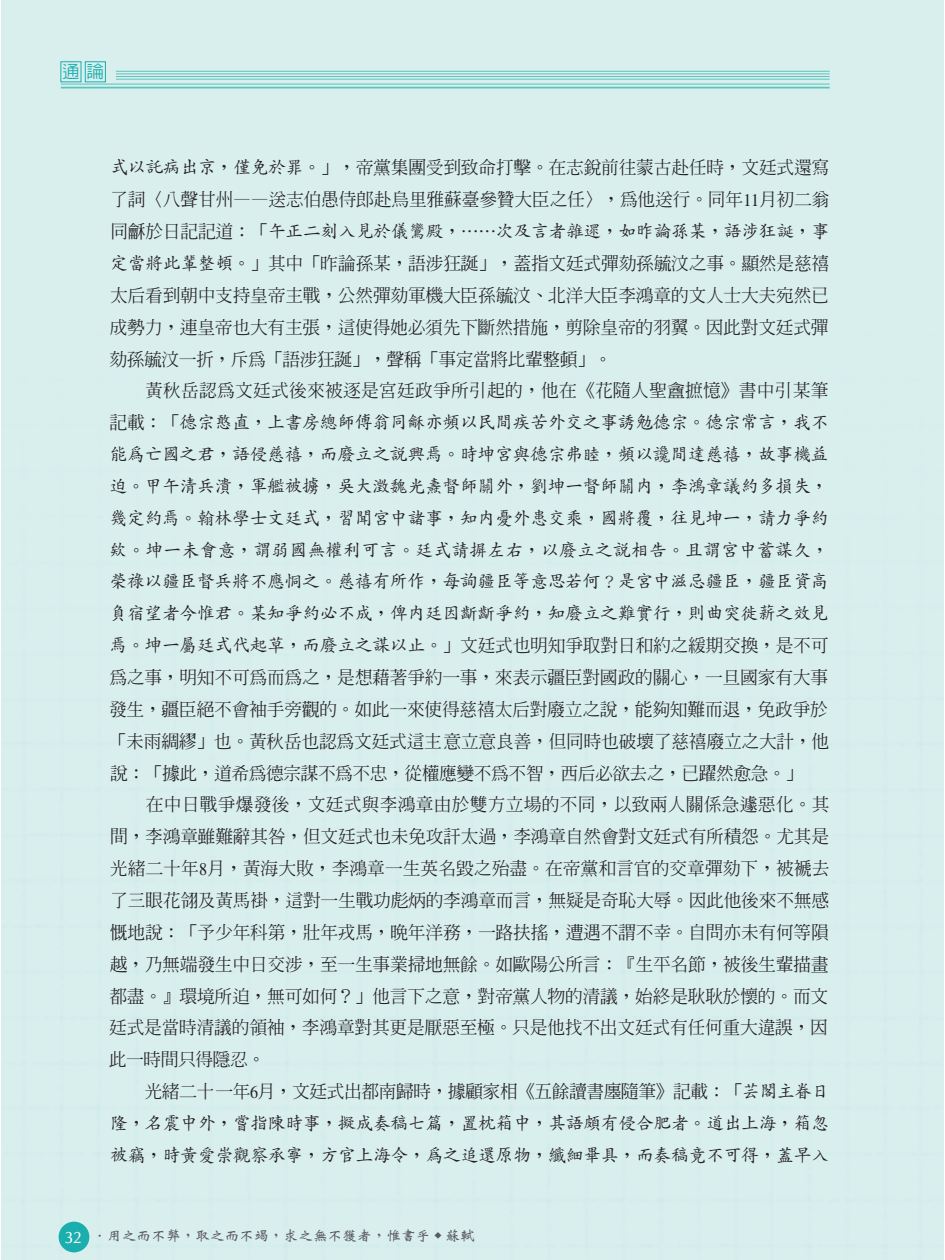
<style>
.page{position:relative;width:945px;height:1260px;background:#fff}
.page>*{position:absolute;margin:0;border:0;box-sizing:border-box;transform-origin:0 0}
.t1{font:17.85px/31.8px "AR Ming B5 Medium E Ten B5 H";letter-spacing:-.02em;color:#231f20;text-align:justify}
.t2{font:17.85px/31.8px "AR Kai B5 Medium E Ten B5 H";letter-spacing:-.02em;color:#231f20;text-align:justify}
.t3{font:17.85px "AR Ming B5 Medium E Ten B5 H";letter-spacing:.01em;color:#231f20}
.t4{font:17.5px "AR Hei B5 Medium E Ten B5 H";color:#1baeae}
.t5{font:14px "AR Wei Bei B5 Bold E Ten B5 H";color:#5a5b5f;scale:1.05 1}
.s1{font-family:"AR Kai B5 Medium E Ten B5 H"}
.s2{font-family:"Times"}
.s3{font-family:"AR Ming B5 Medium E Ten B5 H"}
.s4{font-family:"CG Omega";font-size:16.62px;color:#fff}
</style>
<div class="page">
<div style="left:1px;top:0;width:943px;height:1260px;background:#d9efee"></div>
<svg style="left:60px;top:61px;width:46px;height:21px"></svg>
<hr style="left:61px;top:87px;width:769px;height:1px;background:#5ac4bd">
<hr style="left:61px;top:84px;width:769px;height:1px;background:#5ac4bd">
<hr style="left:116px;top:79px;width:714px;height:1px;background:#5ac4bd">
<hr style="left:116px;top:76px;width:714px;height:1px;background:#5ac4bd">
<hr style="left:116px;top:74px;width:714px;height:1px;background:#5ac4bd">
<hr style="left:116px;top:71px;width:714px;height:1px;background:#5ac4bd">
<p class="t4" style="left:62px;top:65px;width:43px">通論</p>
<p class="t1" style="left:110px;top:154px;width:721px"><span class="s1">式以託病出京，僅免於罪。</span>」，帝黨集團受到致命打擊。在志銳前往蒙古赴任時，文廷式還寫了詞〈八聲甘州——送志伯愚侍郎赴烏里雅蘇臺參贊大臣之任〉，為他送行。同年<span class="s2">11</span>月初二翁</p>
<p class="t2" style="left:110px;top:218px;width:720px"><span class="s3">同龢於日記記道：「</span>午正二刻入見於儀鸞殿，⋯⋯次及言者雜遝，如昨論孫某，語涉狂誕，事</p>
<p class="t1" style="left:110px;top:250px;width:721px"><span class="s1">定當將此輩整頓。</span>」其中「昨論孫某，語涉狂誕」，蓋指文廷式彈劾孫毓汶之事。顯然是慈禧太后看到朝中支持皇帝主戰，公然彈劾軍機大臣孫毓汶、北洋大臣李鴻章的文人士大夫宛然已成勢力，連皇帝也大有主張，這使得她必須先下斷然措施，剪除皇帝的羽翼。因此對文廷式彈劾孫毓汶一折，斥為「語涉狂誕」，聲稱「事定當將比輩整頓」。</p>
<p class="t3" style="left:145px;top:384px;width:685px">黃秋岳認為文廷式後來被逐是宮廷政爭所引起的，他在《花隨人聖盦摭憶》書中引某筆</p>
<p class="t2" style="left:109px;top:409px;width:721px"><span class="s3">記載：「</span>德宗憨直，上書房總師傅翁同龢亦頻以民間疾苦外交之事誘勉德宗。德宗常言，我不能為亡國之君，語侵慈禧，而廢立之說興焉。時坤宮與德宗弗睦，頻以讒間達慈禧，故事機益迫。甲午清兵潰，軍艦被擄，吳大澂魏光燾督師關外，劉坤一督師關內，李鴻章議約多損失，幾定約焉。翰林學士文廷式，習聞宮中諸事，知內憂外患交乘，國將覆，往見坤一，請力爭約欸。坤一未會意，謂弱國無權利可言。廷式請摒左右，以廢立之說相告。且謂宮中蓄謀久，榮祿以疆臣督兵將不應恫之。慈禧有所作，每詢疆臣等意思若何？是宮中滋忌疆臣，疆臣資高負宿望者今惟君。某知爭約必不成，俾內廷因齗齗爭約，知廢立之難實行，則曲突徙薪之效見</p>
<p class="t1" style="left:109px;top:632px;width:722px"><span class="s1">焉。坤一屬廷式代起草，而廢立之謀以止。</span>」文廷式也明知爭取對日和約之緩期交換，是不可為之事，明知不可為而為之，是想藉著爭約一事，來表示疆臣對國政的關心，一旦國家有大事發生，疆臣絕不會袖手旁觀的。如此一來使得慈禧太后對廢立之說，能夠知難而退，免政爭於「未雨綢繆」也。黃秋岳也認為文廷式這主意立意良善，但同時也破壞了慈禧廢立之大計，他說：「據此，道希為德宗謀不為不忠，從權應變不為不智，西后必欲去之，已躍然愈急。」</p>
<p class="t1" style="left:109px;top:791px;width:722px;text-indent:37px">在中日戰爭爆發後，文廷式與李鴻章由於雙方立場的不同，以致兩人關係急遽惡化。其間，李鴻章雖難辭其咎，但文廷式也未免攻訐太過，李鴻章自然會對文廷式有所積怨。尤其是光緒二十年<span class="s2">8</span>月，黃海大敗，李鴻章一生英名毀之殆盡。在帝黨和言官的交章彈劾下，被褫去了三眼花翎及黃馬褂，這對一生戰功彪炳的李鴻章而言，無疑是奇恥大辱。因此他後來不無感慨地說：「予少年科第，壯年戎馬，晚年洋務，一路扶搖，遭遇不謂不幸。自問亦未有何等隕越，乃無端發生中日交涉，至一生事業掃地無餘。如歐陽公所言：『生平名節，被後生輩描畫都盡。』環境所迫，無可如何？」他言下之意，對帝黨人物的清議，始終是耿耿於懷的。而文廷式是當時清議的領袖，李鴻章對其更是厭惡至極。只是他找不出文廷式有任何重大違誤，因此一時間只得隱忍。</p>
<p class="t1" style="left:145px;top:1078px;width:686px">光緒二十一年<span class="s2">6</span>月，文廷式出都南歸時，據顧家相《五餘讀書廛隨筆》記載：「<span class="s1">芸閣主眷日</span></p>
<p class="t2" style="left:110px;top:1110px;width:720px">隆，名震中外，嘗指陳時事，擬成奏稿七篇，置枕箱中，其語頗有侵合肥者。道出上海，箱忽被竊，時黃愛崇觀察承煊，方官上海令，為之追還原物，纖細畢具，而奏稿竟不可得，蓋早入</p>
<p class="t5" style="left:65px;top:1230px;width:392px"><span class="s4">32</span> ．用之而不弊，取之而不竭，求之無不獲者，惟書乎 <sup>◆</sup> 蘇軾</p>
</div>
